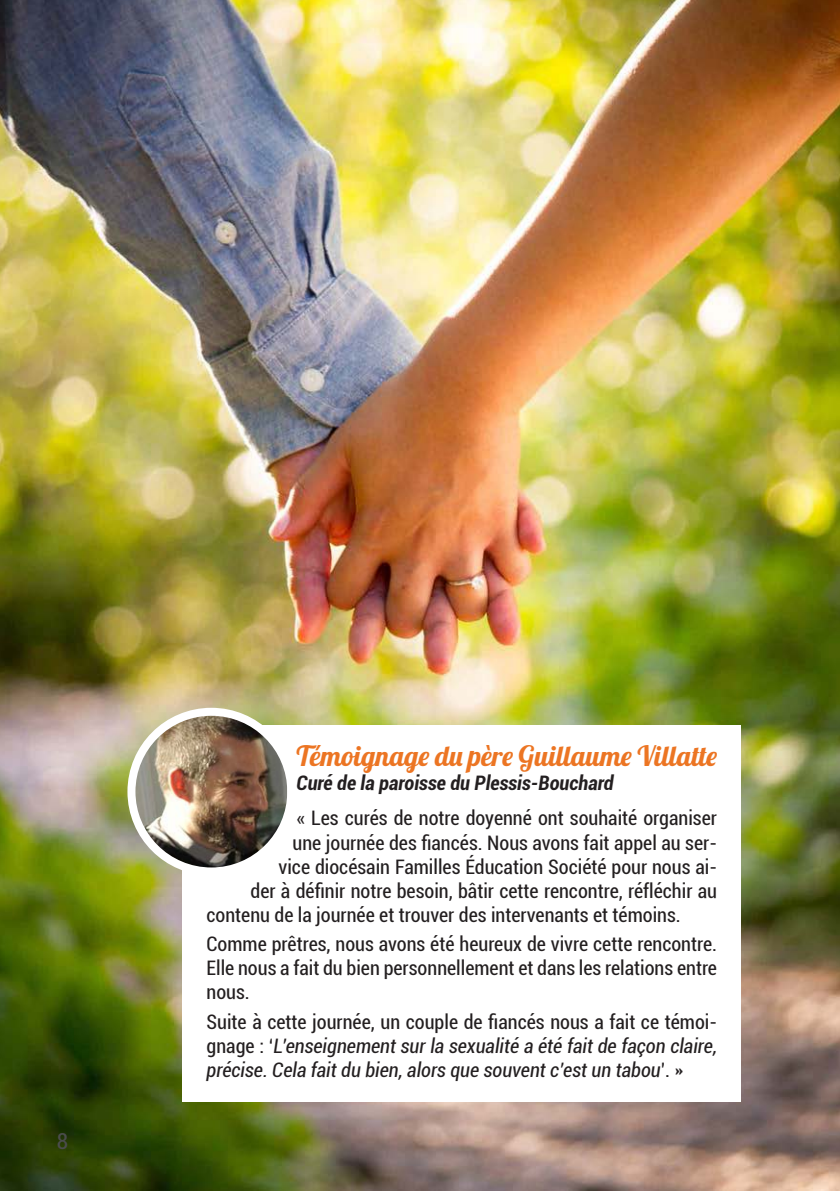
<style>
.page{position:relative;width:840px;height:1191px;background:#fff}
.page>*{position:absolute;margin:0;border:0;box-sizing:border-box;transform-origin:0 0}
.t1{font:28px "Lobster 1.4";color:#ec7523}
.t2{font:condensed 22px "Roboto";color:#4b4c4d}
.t3{font:condensed 20px/24px "Roboto";color:#231f20;text-align:justify}
.t4{font:italic condensed 20px/24px "Roboto";color:#231f20;text-align:justify}
.t5{font:italic 700 condensed 20px "Roboto";color:#231f20}
.s1{font-style:normal}
</style>
<div class="page">
<img style="left:0;top:0;width:839px;height:1191px">
<div style="left:182px;top:725px;width:558px;height:376px;background:#fff"></div>
<img style="left:131px;top:712px;width:156px;height:159px">
<div style="left:127px;top:708px;width:168px;height:167px;border:8px solid #fff;border-radius:50%"></div>
<p class="t2" style="left:57px;top:1125px;width:13px">8</p>
<p class="t1" style="left:296px;top:738px;width:421px">Témoignage du père Guillaume Villatte</p>
<p class="t5" style="left:296px;top:769px;width:318px">Curé de la paroisse du Plessis-Bouchard</p>
<p class="t3" style="left:296px;top:805px;width:421px">« Les curés de notre doyenné ont souhaité organiser</p>
<p class="t3" style="left:292px;top:829px;width:426px">une journée des fiancés. Nous avons fait appel au ser-</p>
<p class="t3" style="left:278px;top:853px;width:440px">vice diocésain Familles Éducation Société pour nous ai-</p>
<p class="t3" style="left:250px;top:877px;width:467px">der à définir notre besoin, bâtir cette rencontre, réfléchir au</p>
<p class="t3" style="left:206px;top:901px;width:475px">contenu de la journée et trouver des intervenants et témoins.</p>
<p class="t3" style="left:206px;top:931px;width:512px">Comme prêtres, nous avons été heureux de vivre cette rencontre.<br>Elle nous a fait du bien personnellement et dans les relations entre nous.</p>
<p class="t4" style="left:206px;top:1009px;width:512px"><span class="s1">Suite à cette journée, un couple de fiancés nous a fait ce témoi&shy;gnage : ‘</span>L’enseignement sur la sexualité a été fait de façon claire, précise. Cela fait du bien, alors que souvent c’est un tabou<span class="s1">’. »</span></p>
</div>
